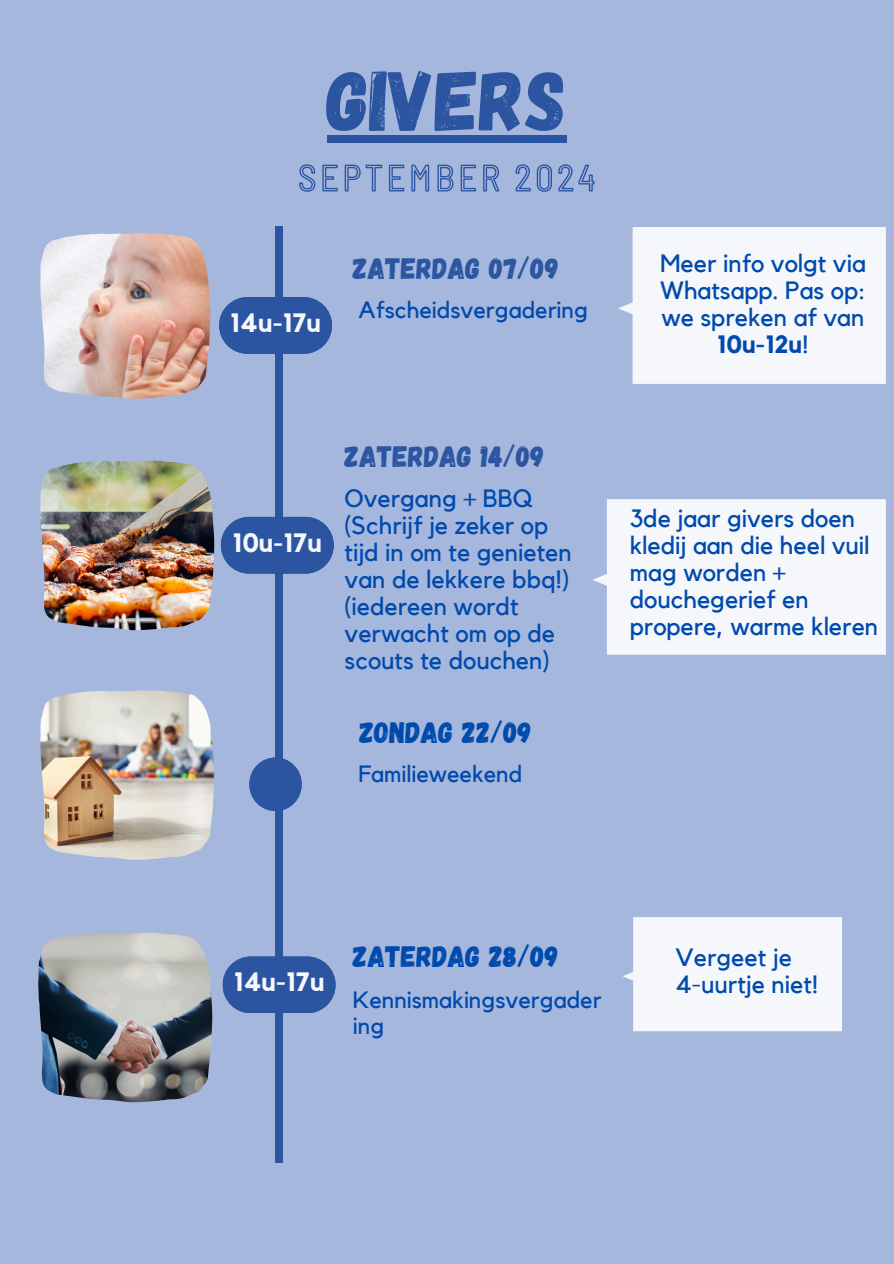
<style>
.page{position:relative;width:894px;height:1264px;background:#fff}
.page>*{position:absolute;margin:0;border:0;box-sizing:border-box;transform-origin:0 0}
.t1{font:85.05px "Gagalin";color:#2c55a1}
.t2{font:29.4px "Gagalin";color:#2c55a1}
.t3{font:29.4px "Gagalin";color:#004aad}
.t4{font:700 26.4px "Kollektif";color:#f6f7fb}
.t5{font:24.9px/27px "Kollektif";color:#004aad}
.t6{font:23.4px/25.8px "Kollektif";color:#004aad}
.s1{font-weight:700}
</style>
<div class="page">
<div style="left:0;top:0;width:893px;height:1263px;background:#a6b7dd"></div>
<div style="left:275px;top:227px;width:7px;height:935px;background:#2c55a1"></div>
<svg style="left:221px;top:517px;width:112px;height:56px"></svg>
<img style="left:40px;top:233px;width:170px;height:166px">
<img style="left:38px;top:932px;width:174px;height:170px">
<svg style="left:219px;top:297px;width:113px;height:57px"></svg>
<svg style="left:222px;top:956px;width:113px;height:57px"></svg>
<div style="left:618px;top:227px;width:267px;height:157px;background:#f6f7fb"></div>
<div style="left:593px;top:499px;width:292px;height:155px;background:#f6f7fb"></div>
<svg style="left:249px;top:757px;width:52px;height:54px"></svg>
<div style="left:623px;top:917px;width:218px;height:114px;background:#f6f7fb"></div>
<img style="left:40px;top:460px;width:174px;height:170px">
<img style="left:40px;top:690px;width:174px;height:169px">
<div style="left:327px;top:135px;width:239px;height:8px;background:#2c55a1"></div>
<svg style="left:299px;top:164px;width:296px;height:28px"></svg>
<h4 class="t1" style="left:327px;top:45px;width:241px">GIVERS</h4>
<h1 class="t4" style="left:230px;top:310px;width:92px">14u-17u</h1>
<p class="t2" style="left:353px;top:249px;width:207px">ZATERDAG 07/09</p>
<p class="t6" style="left:358px;top:298px;width:231px">Afscheidsvergadering</p>
<p class="t4" style="left:232px;top:530px;width:91px">10u-17u</p>
<h3 class="t2" style="left:344px;top:438px;width:201px">ZATERDAG 14/09</h3>
<h3 class="t5" style="left:344px;top:486px;width:229px">Overgang + BBQ (Schrijf je zeker op tijd in om te genieten van de lekkere bbq!) (iedereen wordt verwacht om op de scouts te douchen)</h3>
<h5 class="t3" style="left:359px;top:713px;width:174px">ZONDAG 22/09</h5>
<h5 class="t6" style="left:358px;top:762px;width:165px">Familieweekend</h5>
<p class="t5" style="left:659px;top:250px;width:207px;text-align:center">Meer info volgt via<br>Whatsapp. Pas op: we spreken af van<br><span class="s1">10u-12u</span>!</p>
<h3 class="t5" style="left:629px;top:506px;width:250px">3de jaar givers doen kledij aan die heel vuil mag worden + douchegerief en propere, warme kleren</h3>
<h2 class="t4" style="left:233px;top:970px;width:92px">14u-17u</h2>
<h3 class="t3" style="left:353px;top:937px;width:207px">ZATERDAG 28/09</h3>
<h5 class="t6" style="left:353px;top:987px;width:250px">Kennismakingsvergader ing</h5>
<p class="t5" style="left:675px;top:944px;width:144px">Vergeet je<br>4-uurtje niet!</p>
</div>
